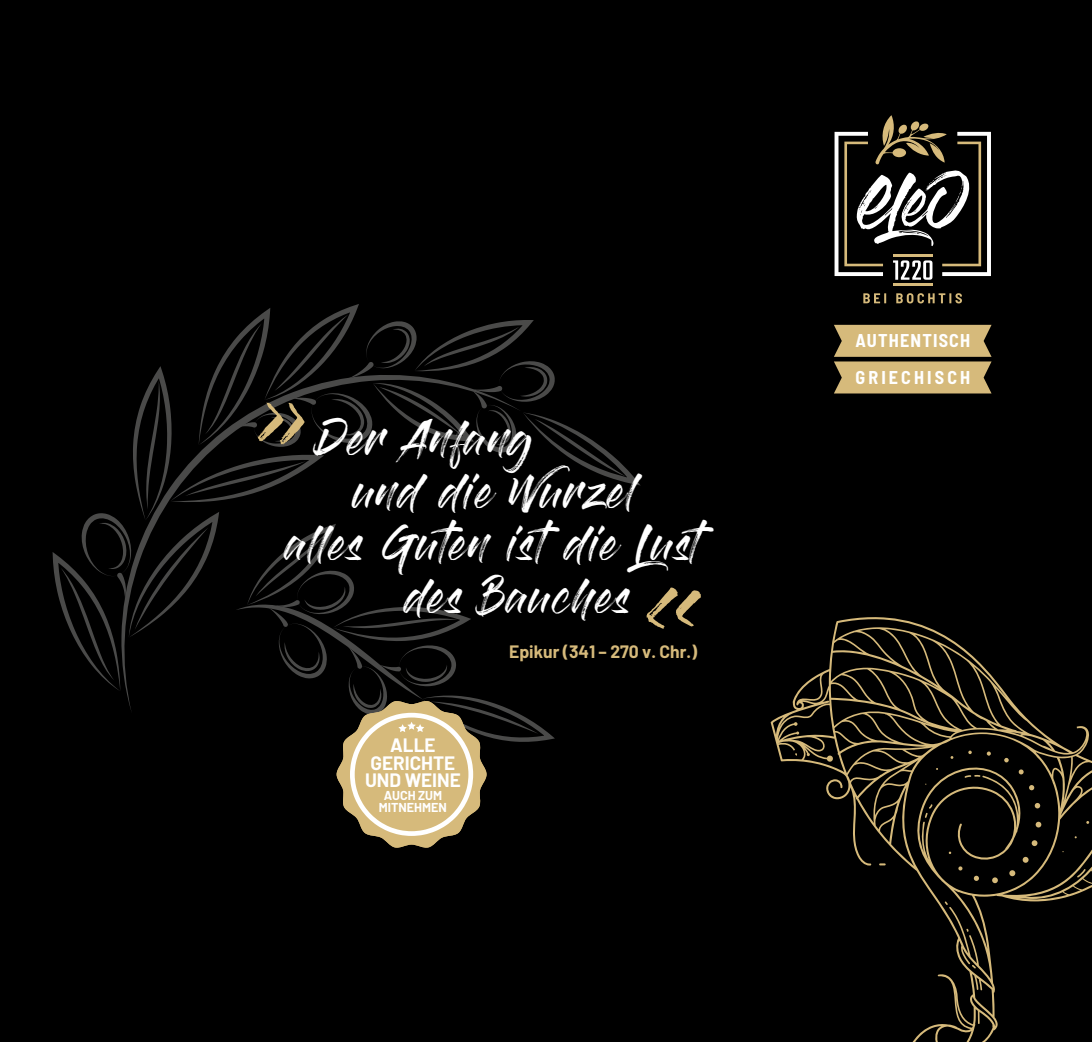
<style>
.page{position:relative;width:1092px;height:1042px;background:#fff}
.page>*{position:absolute;margin:0;border:0;box-sizing:border-box;transform-origin:0 0}
.t1{font:78.75px "Gloss And Bloom";color:#d6ba7b}
.t2{font:35px "Gloss And Bloom";letter-spacing:.035em;color:#fff}
.t3{font:700 18.9px/17.3px "Barlow";color:#fff;text-align:center}
.t4{font:700 semi-condensed 18.03px/36.6px "Barlow";letter-spacing:.065em;color:#fff}
.t5{font:700 17.5px "Barlow";color:#d6ba7b}
.t6{font:700 12.6px/12.6px "Barlow";color:#fff;text-align:center}
</style>
<div class="page">
<div style="left:0;top:0;width:1091px;height:1042px;background:#000"></div>
<svg style="left:863px;top:293px;width:23px;height:10px"></svg>
<svg style="left:896px;top:293px;width:65px;height:10px"></svg>
<hr style="left:893px;top:283px;width:39px;height:3px;background:#d6ba7b">
<svg style="left:834px;top:115px;width:156px;height:165px"></svg>
<svg style="left:834px;top:325px;width:157px;height:68px;background:#bea56d"></svg>
<svg style="left:53px;top:304px;width:587px;height:543px"></svg>
<svg style="left:770px;top:617px;width:321px;height:425px"></svg>
<h1 class="t1" style="left:254px;top:378px;width:50px">»</h1>
<p class="t2" style="left:319px;top:423px;width:214px">Der Anfang</p>
<p class="t2" style="left:352px;top:475px;width:284px">und die Wurzel</p>
<p class="t2" style="left:284px;top:528px;width:439px">alles Guten istdie Lust</p>
<p class="t2" style="left:403px;top:580px;width:228px">des Bauches</p>
<h1 class="t1" style="left:649px;top:564px;width:56px">«</h1>
<p class="t3" style="left:365px;top:735px;width:97px">ALLE<br>GERICHTE<br>UND WEINE</p>
<p class="t6" style="left:379px;top:788px;width:69px">AUCH ZUM<br>MITNEHMEN</p>
<p class="t5" style="left:509px;top:638px;width:189px">Epikur (341 – 270 v. Chr.)</p>
<p class="t4" style="left:855px;top:321px;width:116px">AUTHENTISCH<br>GRIECHISCH</p>
</div>
